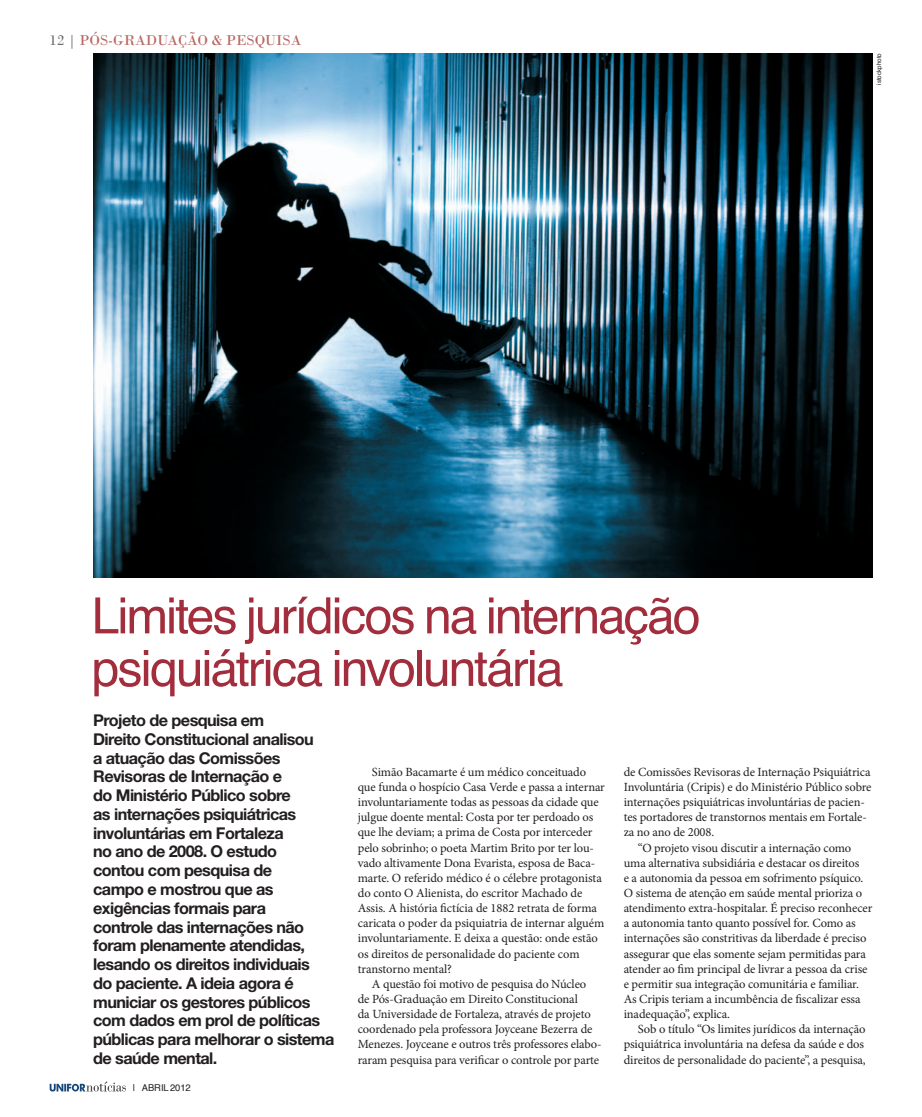
<style>
.page{position:relative;width:922px;height:1117px;background:#fff}
.page>*{position:absolute;margin:0;border:0;box-sizing:border-box;transform-origin:0 0}
.t1{font:50px/52.5px "Helvetica";letter-spacing:-.04em;color:#a22e3d}
.t2{font:700 16.25px/18.8px "Helvetica Neue";letter-spacing:-.035em;color:#231f20}
.t3{font:15px "Bodoni";color:#b86863}
.t4{font:12.5px/15.1px "Minion Pro";letter-spacing:-.01em;color:#231f20}
.t5{font:9.38px "Helvetica";color:#231f20}
.t6{font:6.25px "Helvetica";color:#231f20}
.s1{color:#6c6d70}
</style>
<div class="page">
<svg style="left:50px;top:1081px;width:76px;height:10px"></svg>
<img style="left:93px;top:53px;width:779px;height:524px">
<p class="t3" style="left:50px;top:31px;width:253px"><span class="s1">12 |</span> PÓS-GRADUAÇÃO &amp; PESQUISA</p>
<p class="t6" style="left:874px;top:85px;width:33px;rotate:-90deg">istockphoto</p>
<h1 class="t1" style="left:91px;top:588px;width:610px">Limites jurídicos na internação psiquiátrica involuntária</h1>
<p class="t2" style="left:93px;top:710px;width:243px">Projeto de pesquisa em<br>Direito Constitucional analisou<br>a atuação das Comissões<br>Revisoras de Internação e<br>do Ministério Público sobre<br>as internações psiquiátricas involuntárias em Fortaleza<br>no ano de 2008. O estudo<br>contou com pesquisa de<br>campo e mostrou que as exigências formais para<br>controle das internações não foram plenamente atendidas, lesando os direitos individuais<br>do paciente. A ideia agora é municiar os gestores públicos com dados em prol de políticas públicas para melhorar o sistema de saúde mental.</p>
<p class="t5" style="left:133px;top:1081px;width:59px">| ABRIL 2012</p>
<p class="t4" style="left:358px;top:764px;width:248px;text-indent:14px">Simão Bacamarte é um médico conceituado que funda o hospício Casa Verde e passa a internar involuntariamente todas as pessoas da cidade que julgue doente mental: Costa por ter perdoado os que lhe deviam; a prima de Costa por interceder pelo sobrinho; o poeta Martim Brito por ter lou&shy;vado altivamente Dona Evarista, esposa de Baca&shy;marte. O referido médico é o célebre protagonista do conto O Alienista, do escritor Machado de Assis. A história fictícia de 1882 retrata de forma caricata o poder da psiquiatria de internar alguém involuntariamente. E deixa a questão: onde estão os direitos de personalidade do paciente com transtorno mental?</p>
<p class="t4" style="left:358px;top:976px;width:245px;text-indent:14px">A questão foi motivo de pesquisa do Núcleo<br>de Pós-Graduação em Direito Constitucional<br>da Universidade de Fortaleza, através de projeto coordenado pela professora Joyceane Bezerra de Menezes. Joyceane e outros três professores elabo&shy;raram pesquisa para verificar o controle por parte</p>
<p class="t4" style="left:623px;top:764px;width:248px">de Comissões Revisoras de Internação Psiquiátrica</p>
<p class="t4" style="left:623px;top:779px;width:249px">Involuntária (Cripis) e do Ministério Público sobre</p>
<p class="t4" style="left:623px;top:794px;width:242px">internações psiquiátricas involuntárias de pacien-</p>
<p class="t4" style="left:623px;top:809px;width:244px">tes portadores de transtornos mentais em Fortale-</p>
<p class="t4" style="left:623px;top:824px;width:92px">za no ano de 2008.</p>
<p class="t4" style="left:637px;top:839px;width:215px">“O projeto visou discutir a internação como</p>
<p class="t4" style="left:623px;top:855px;width:237px">uma alternativa subsidiária e destacar os direitos</p>
<p class="t4" style="left:623px;top:870px;width:241px">e a autonomia da pessoa em sofrimento psíquico.</p>
<p class="t4" style="left:623px;top:885px;width:240px">O sistema de atenção em saúde mental prioriza o</p>
<p class="t4" style="left:623px;top:900px;width:250px">atendimento extra-hospitalar. É preciso reconhecer</p>
<p class="t4" style="left:623px;top:915px;width:233px">a autonomia tanto quanto possível for. Como as</p>
<p class="t4" style="left:623px;top:930px;width:244px">internações são constritivas da liberdade é preciso</p>
<p class="t4" style="left:623px;top:945px;width:244px">assegurar que elas somente sejam permitidas para</p>
<p class="t4" style="left:623px;top:960px;width:245px">atender ao fim principal de livrar a pessoa da crise</p>
<p class="t4" style="left:623px;top:976px;width:236px">e permitir sua integração comunitária e familiar.</p>
<p class="t4" style="left:623px;top:991px;width:238px">As Cripis teriam a incumbência de fiscalizar essa</p>
<p class="t4" style="left:623px;top:1006px;width:108px">inadequação”, explica.</p>
<p class="t4" style="left:637px;top:1021px;width:229px">Sob o título “Os limites jurídicos da internação</p>
<p class="t4" style="left:623px;top:1036px;width:242px">psiquiátrica involuntária na defesa da saúde e dos</p>
<p class="t4" style="left:623px;top:1051px;width:243px">direitos de personalidade do paciente”, a pesquisa,</p>
</div>
